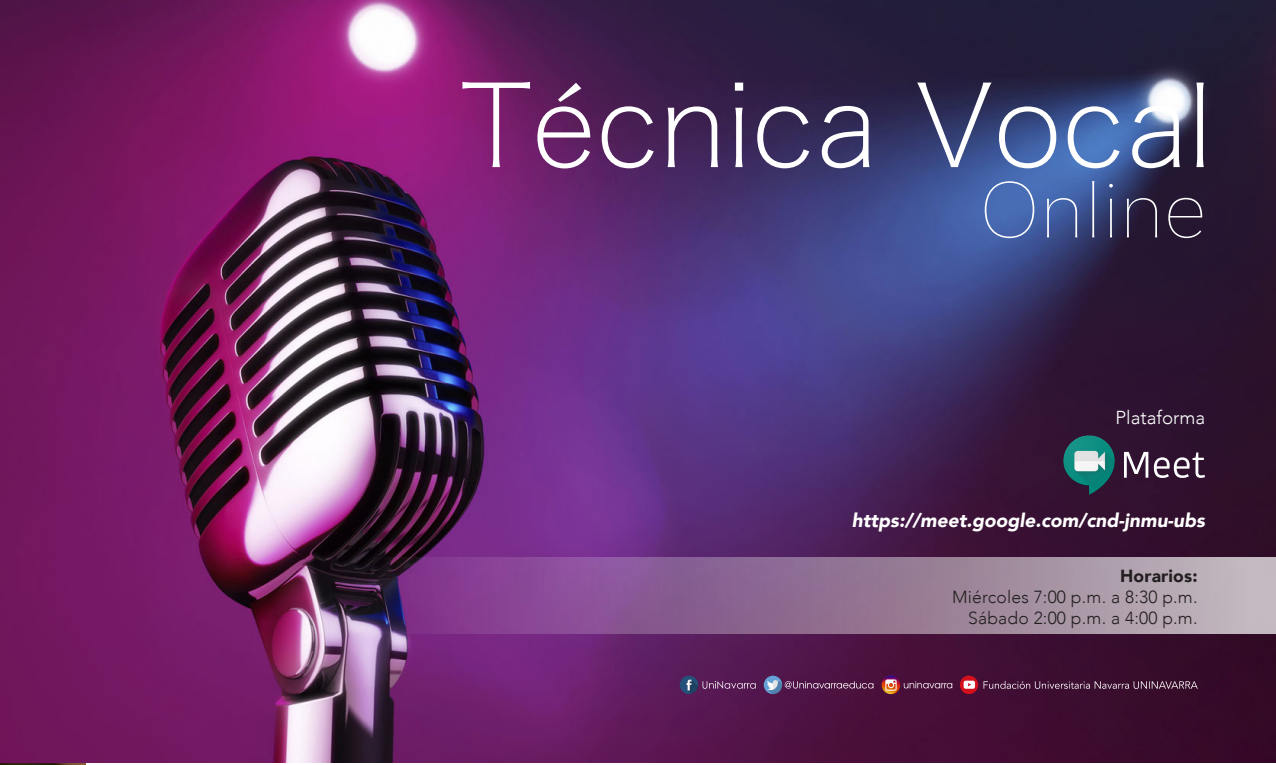
<style>
.page{position:relative;width:1276px;height:765px;background:#fff}
.page>*{position:absolute;margin:0;border:0;box-sizing:border-box;transform-origin:0 0}
.t1{font:113.75px "Hiragino Sans W1";color:#fff}
.t2{font:74.25px "Hiragino Sans W0";color:#fff}
.t3{font:italic 900 19.12px "Avenir";color:#fff}
.t4{font:300 18.75px "Avenir";color:#fff}
.t5{font:300 17.5px "Avenir";letter-spacing:.01em;color:#231f20}
.t6{font:900 17.5px "Avenir";letter-spacing:.01em;color:#231f20}
</style>
<div class="page">
<img style="left:0;top:0;width:1276px;height:762px">
<svg style="left:904px;top:681px;width:48px;height:7px"></svg>
<svg style="left:784px;top:681px;width:89px;height:8px"></svg>
<svg style="left:702px;top:681px;width:53px;height:8px"></svg>
<img style="left:680px;top:676px;width:18px;height:18px;border-radius:9px">
<img style="left:764px;top:676px;width:18px;height:18px;border-radius:9px">
<img style="left:881px;top:676px;width:19px;height:18px;border-radius:9px">
<img style="left:959px;top:676px;width:19px;height:18px;border-radius:9px">
<svg style="left:983px;top:681px;width:214px;height:8px;background:#65415b"></svg>
<svg style="left:364px;top:557px;width:912px;height:76px;background:#947198"></svg>
<img style="left:1063px;top:435px;width:51px;height:59px">
<svg style="left:1124px;top:452px;width:81px;height:26px"></svg>
<p class="t1" style="left:461px;top:26px;width:753px">Técnica Vocal</p>
<p class="t2" style="left:979px;top:156px;width:229px">Online</p>
<p class="t4" style="left:1115px;top:406px;width:91px">Plataforma</p>
<p class="t3" style="left:851px;top:504px;width:355px">https://meet.google.com/cnd-jnmu-ubs</p>
<p class="t6" style="left:1120px;top:561px;width:79px">Horarios:</p>
<p class="t5" style="left:952px;top:587px;width:247px">Miércoles 7:00 p.m. a 8:30 p.m.</p>
<p class="t5" style="left:968px;top:608px;width:231px">Sábado 2:00 p.m. a 4:00 p.m.</p>
</div>
